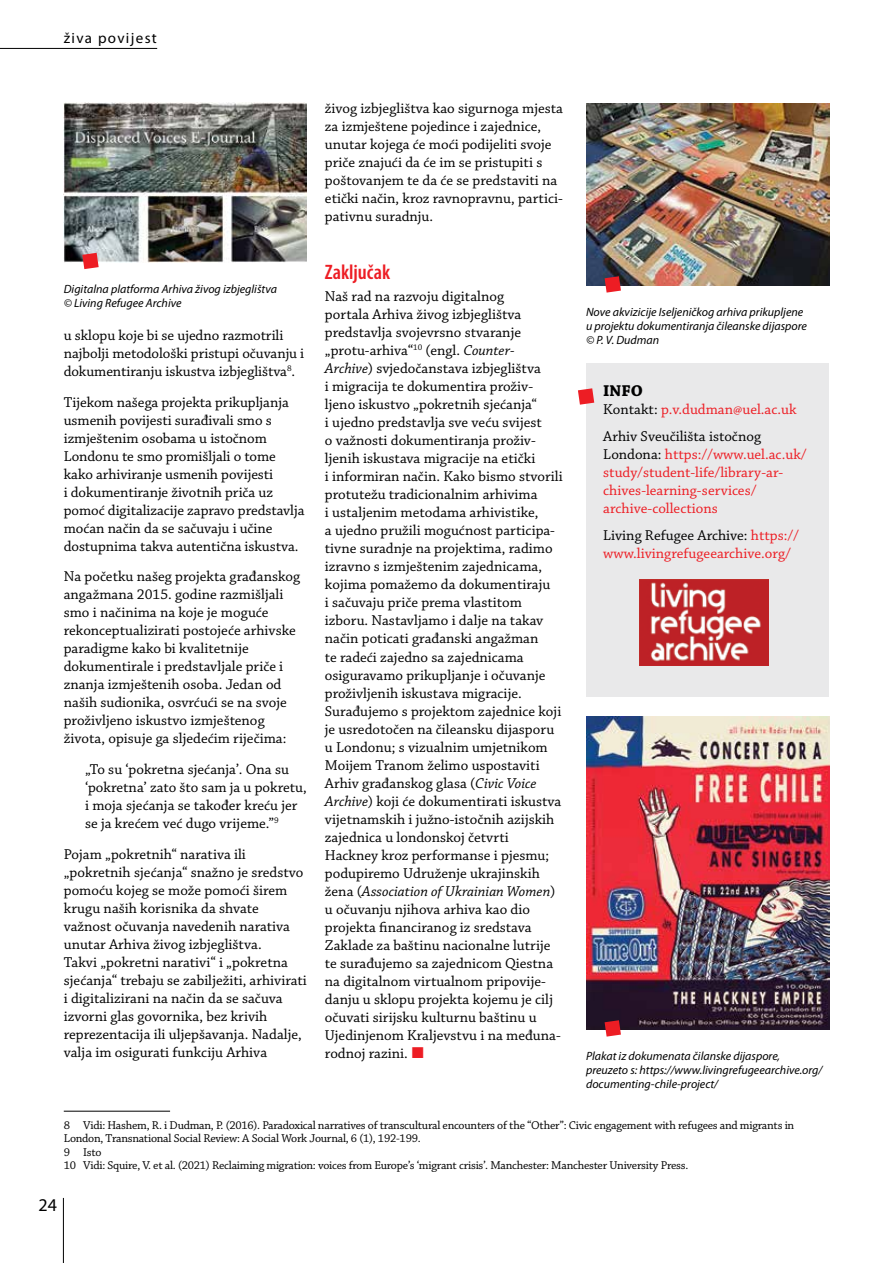
<style>
.page{position:relative;width:893px;height:1263px;background:#fff}
.page>*{position:absolute;margin:0;border:0;box-sizing:border-box;transform-origin:0 0}
.t1{font:600 condensed 21px "Myriad Pro";color:#ed1d24}
.t2{font:18px "Myriad Pro";color:#000}
.t3{font:700 16.5px "Chaparral Pro";color:#000}
.t4{font:15px/18px "Chaparral Pro";color:#000}
.t5{font:15px/18px "Chaparral Pro";color:#ed1d24}
.t6{font:15px "Myriad Pro";letter-spacing:.09em;color:#000}
.t7{font:12px/13.5px "Chaparral Pro";letter-spacing:-.02em;color:#000}
.t8{font:italic 12px/14.4px "Myriad Pro";color:#000}
.s1{font-style:italic}
.s2{color:#ed1d24}
.s3{color:#000}
</style>
<div class="page">
<hr style="left:64px;top:1111px;width:106px;height:1px;background:#000">
<img style="left:586px;top:103px;width:243px;height:183px">
<svg style="left:605px;top:276px;width:16px;height:17px"></svg>
<div style="left:586px;top:363px;width:243px;height:333px;background:#e9e9ea"></div>
<svg style="left:578px;top:388px;width:16px;height:17px"></svg>
<img style="left:639px;top:579px;width:129px;height:86px">
<hr style="left:0;top:48px;width:157px;height:1px;background:#000">
<img style="left:586px;top:717px;width:243px;height:313px">
<svg style="left:605px;top:1020px;width:16px;height:16px"></svg>
<img style="left:64px;top:102px;width:243px;height:160px">
<svg style="left:82px;top:253px;width:17px;height:16px"></svg>
<hr style="left:63px;top:1198px;width:1px;height:65px;background:#000">
<p class="t6" style="left:64px;top:30px;width:95px">živa povijest</p>
<p class="t8" style="left:64px;top:282px;width:215px">Digitalna platforma Arhiva živog izbjeglištva © Living Refugee Archive</p>
<p class="t4" style="left:64px;top:327px;width:242px">u sklopu koje bi se ujedno razmotrili najbolji metodološki pristupi očuvanju i dokumentiranju iskustva izbjeglištva<sup>8</sup>.</p>
<p class="t4" style="left:64px;top:393px;width:242px">Tijekom našega projekta prikupljanja usmenih povijesti surađivali smo s izmještenim osobama u istočnom Londonu te smo promišljali o tome kako arhiviranje usmenih povijesti<br>i dokumentiranje životnih priča uz pomoć digitalizacije zapravo predstavlja moćan način da se sačuvaju i učine dostupnima takva autentična iskustva.</p>
<p class="t4" style="left:64px;top:568px;width:238px">Na početku našeg projekta građanskog angažmana 2015. godine razmišljali smo i načinima na koje je moguće rekonceptualizirati postojeće arhivske paradigme kako bi kvalitetnije dokumentirale i predstavljale priče i znanja izmještenih osoba. Jedan od naših sudionika, osvrćući se na svoje proživljeno iskustvo izmještenog života, opisuje ga sljedećim riječima:</p>
<p class="t4" style="left:85px;top:761px;width:223px">„To su ‘pokretna sjećanja’. Ona su ‘pokretna’ zato što sam ja u pokretu, i moja sjećanja se također kreću jer se ja krećem već dugo vrijeme.”<sup>9</sup></p>
<p class="t4" style="left:64px;top:846px;width:245px">Pojam „pokretnih“ narativa ili „pokretnih sjećanja“ snažno je sredstvo pomoću kojeg se može pomoći širem krugu naših korisnika da shvate važnost očuvanja navedenih narativa unutar Arhiva živog izbjeglištva.<br>Takvi „pokretni narativi“ i „pokretna sjećanja“ trebaju se zabilježiti, arhivirati i digitalizirani na način da se sačuva izvorni glas govornika, bez krivih reprezentacija ili uljepšavanja. Nadalje, valja im osigurati funkciju Arhiva</p>
<p class="t4" style="left:325px;top:100px;width:240px">živog izbjeglištva kao sigurnoga mjesta za izmještene pojedince i zajednice, unutar kojega će moći podijeliti svoje priče znajući da će im se pristupiti s poštovanjem te da će se predstaviti na etički način, kroz ravnopravnu, partici&shy;pativnu suradnju.</p>
<h1 class="t1" style="left:325px;top:261px;width:67px">Zaključak</h1>
<p class="t4" style="left:325px;top:288px;width:239px">Naš rad na razvoju digitalnog<br>portala Arhiva živog izbjeglištva predstavlja svojevrsno stvaranje „protu-arhiva“<sup>10</sup> (engl. <span class="s1">Counter-Archive</span>) svjedočanstava izbjeglištva<br>i migracija te dokumentira proživ&shy;ljeno iskustvo „pokretnih sjećanja“<br>i ujedno predstavlja sve veću svijest<br>o važnosti dokumentiranja proživ&shy;ljenih iskustava migracije na etički<br>i informiran način. Kako bismo stvorili protutežu tradicionalnim arhivima<br>i ustaljenim metodama arhivistike,<br>a ujedno pružili mogućnost participa&shy;tivne suradnje na projektima, radimo izravno s izmještenim zajednicama, kojima pomažemo da dokumentiraju<br>i sačuvaju priče prema vlastitom izboru. Nastavljamo i dalje na takav način poticati građanski angažman<br>te radeći zajedno sa zajednicama osiguravamo prikupljanje i očuvanje proživljenih iskustava migracije.<br>Surađujemo s projektom zajednice koji je usredotočen na čileansku dijasporu u Londonu; s vizualnim umjetnikom Moijem Tranom želimo uspostaviti Arhiv građanskog glasa (<span class="s1">Civic Voice Archive</span>) koji će dokumentirati iskustva vijetnamskih i južno-istočnih azijskih zajednica u londonskoj četvrti Hackney kroz performanse i pjesmu; podupiremo Udruženje ukrajinskih žena (<span class="s1">Association of Ukrainian Women</span>) u očuvanju njihova arhiva kao dio projekta financiranog iz sredstava Zaklade za baštinu nacionalne lutrije te surađujemo sa zajednicom Qiestna na digitalnom virtualnom pripovije&shy;danju u sklopu projekta kojemu je cilj očuvati sirijsku kulturnu baštinu u Ujedinjenom Kraljevstvu i na međuna&shy;rodnoj razini.</p>
<p class="t8" style="left:586px;top:305px;width:222px">Nove akvizicije Iseljeničkog arhiva prikupljene u projektu dokumentiranja čileanske dijaspore © P. V. Dudman</p>
<p class="t3" style="left:603px;top:382px;width:41px">INFO</p>
<p class="t4" style="left:603px;top:397px;width:195px;line-height:26.5px">Kontakt: <span class="s2">p.v.dudman@uel.ac.uk<br></span>Arhiv Sveučilišta istočnog</p>
<p class="t5" style="left:603px;top:446px;width:205px"><span class="s3">Londona:</span> https://www.uel.ac.uk/ study/student-life/library-ar&shy;chives-learning-services/ archive-collections</p>
<p class="t5" style="left:603px;top:526px;width:197px"><span class="s3">Living Refugee Archive:</span> https:// www.livingrefugeearchive.org/</p>
<p class="t8" style="left:586px;top:1049px;width:238px">Plakat iz dokumenata čilanske dijaspore, preuzeto s: https://www.livingrefugeearchive.org/ documenting-chile-project/</p>
<p class="t7" style="left:64px;top:1119px;width:732px">8 Vidi: Hashem, R. i Dudman, P. (2016). Paradoxical narratives of transcultural encounters of the “Other”: Civic engagement with refugees and migrants in London, Transnational Social Review: A Social Work Journal, 6 (1), 192-199.<br>9 Isto<br>10 Vidi: Squire, V. et al. (2021) Reclaiming migration: voices from Europe’s ‘migrant crisis’. Manchester: Manchester University Press.</p>
<p class="t2" style="left:39px;top:1195px;width:20px">24</p>
</div>
